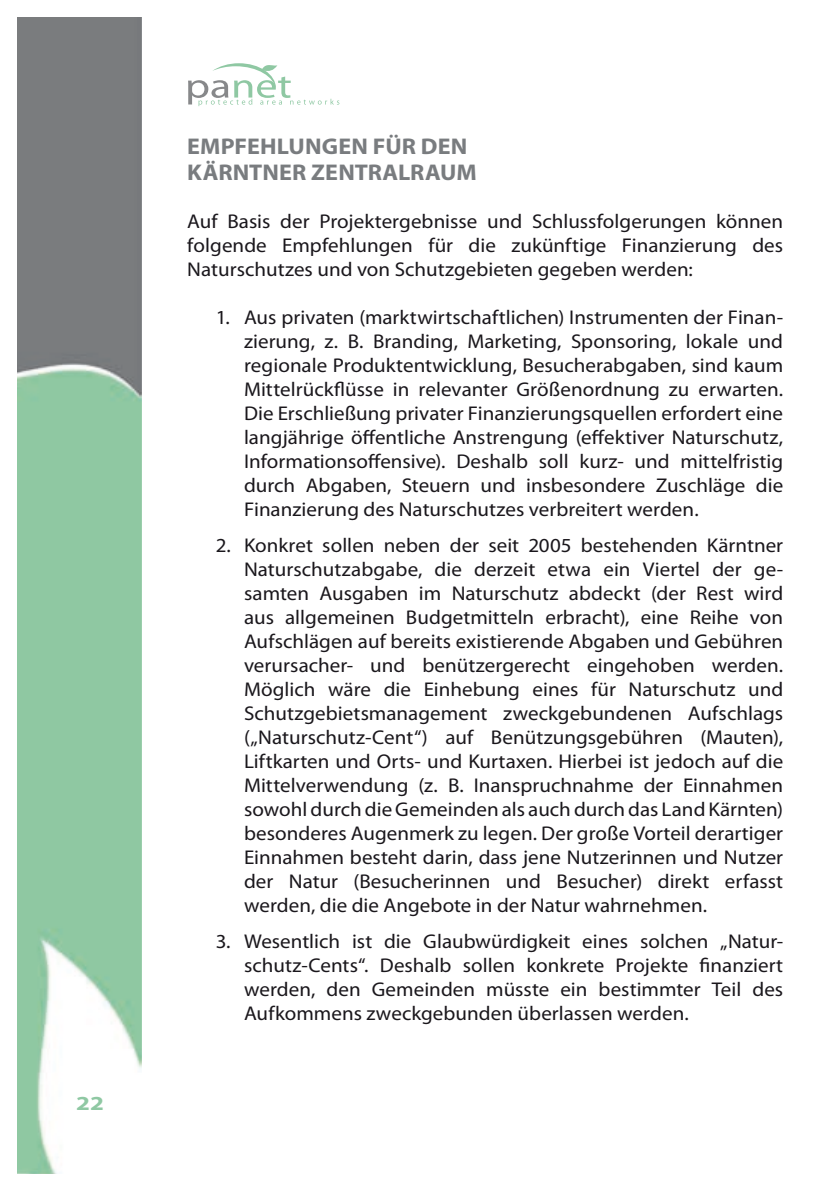
<style>
.page{position:relative;width:840px;height:1191px;background:#fff}
.page>*{position:absolute;margin:0;border:0;box-sizing:border-box;transform-origin:0 0}
.t1{font:700 22.8px/26px "Myriad Pro";letter-spacing:.005em;color:#797c7f;scale:1.05 1}
.t2{font:20px/24px "Myriad Pro";color:#1a171c;text-align:justify;scale:1.05 1}
.t3{font:700 20px "Myriad Pro";color:#8fc8a3;scale:1.25 1}
</style>
<div class="page">
<img style="left:17px;top:17px;width:125px;height:1157px">
<svg style="left:188px;top:63px;width:151px;height:43px"></svg>
<p class="t3" style="left:76px;top:1089px;width:24px">22</p>
<p class="t1" style="left:187px;top:133px;width:28px">EMPF</p>
<p class="t1" style="left:247px;top:133px;width:56px">EHLUNG</p>
<p class="t1" style="left:338px;top:133px;width:47px">EN FÜR</p>
<p class="t1" style="left:187px;top:133px;width:265px;text-indent:233px">DEN<br>KÄRNTNER ZENTRALRAUM</p>
<p class="t2" style="left:187px;top:209px;width:568px">Auf Basis der Projektergebnisse und Schlussfolgerungen können folgende Empfehlungen für die zukünftige Finanzierung des Naturschutzes und von Schutzgebieten gegeben werden:</p>
<p class="t2" style="left:244px;top:305px;width:514px;text-indent:-28px">1. Aus privaten (marktwirtschaftlichen) Instrumenten der Finan&shy;zierung, z. B. Branding, Marketing, Sponsoring, lokale und regionale Produktentwicklung, Besucherabgaben, sind kaum Mittelrückflüsse in relevanter Größenordnung zu erwarten.<br>Die Erschließung privater Finanzierungsquellen erfordert eine langjährige öffentliche Anstrengung (effektiver Naturschutz, Informationsoffensive). Deshalb soll kurz- und mittelfristig durch Abgaben, Steuern und insbesondere Zuschläge die Finanzierung des Naturschutzes verbreitert werden.</p>
<p class="t2" style="left:244px;top:533px;width:515px;text-indent:-28px">2. Konkret sollen neben der seit 2005 bestehenden Kärntner Naturschutzabgabe, die derzeit etwa ein Viertel der ge&shy;samten Ausgaben im Naturschutz abdeckt (der Rest wird aus allgemeinen Budgetmitteln erbracht), eine Reihe von Aufschlägen auf bereits existierende Abgaben und Gebühren verursacher- und benützergerecht eingehoben werden.<br>Möglich wäre die Einhebung eines für Naturschutz und Schutzgebietsmanagement zweckgebundenen Aufschlags („Naturschutz-Cent“) auf Benützungsgebühren (Mauten), Liftkarten und Orts- und Kurtaxen. Hierbei ist jedoch auf die Mittelverwendung (z. B. Inanspruchnahme der Einnahmen sowohl durch die Gemeinden als auch durch das Land Kärnten) besonderes Augenmerk zu legen. Der große Vorteil derartiger Einnahmen besteht darin, dass jene Nutzerinnen und Nutzer der Natur (Besucherinnen und Besucher) direkt erfasst werden, die die Angebote in der Natur wahrnehmen.</p>
<p class="t2" style="left:244px;top:929px;width:514px;text-indent:-28px">3. Wesentlich ist die Glaubwürdigkeit eines solchen „Natur&shy;schutz-Cents“. Deshalb sollen konkrete Projekte finanziert werden, den Gemeinden müsste ein bestimmter Teil des Aufkommens zweckgebunden überlassen werden.</p>
</div>
